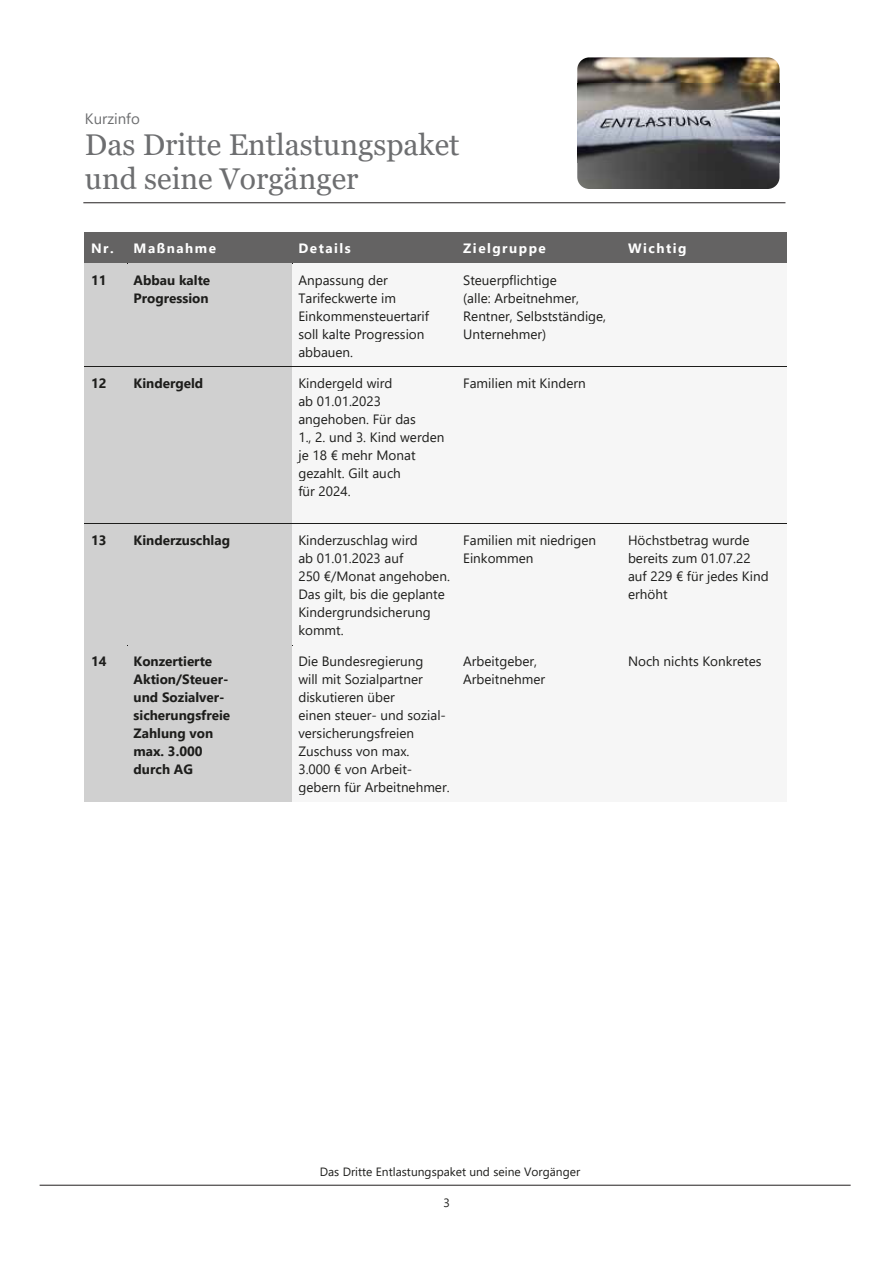
<style>
.page{position:relative;width:893px;height:1263px;background:#fff}
.page>*{position:absolute;margin:0;border:0;box-sizing:border-box;transform-origin:0 0}
.t1{font:30px/34px "Georgia";color:#6d6e70}
.t2{font:15px "Segoe UI";color:#6d6e70}
.t3{font:13.5px/18px "Segoe UI";color:#1d1d1b}
.t4{font:700 13.5px/18px "Segoe UI";color:#1d1d1b}
.t5{font:700 13.5px "Segoe UI";letter-spacing:.115em;color:#fff}
.t6{font:12px "Segoe UI";color:#1d1d1b}
</style>
<div class="page">
<hr style="left:83px;top:202px;width:702px;height:1px;background:#231f20">
<hr style="left:40px;top:1185px;width:810px;height:1px;background:#231f20">
<img style="left:577px;top:57px;width:202px;height:132px">
<div style="left:85px;top:232px;width:42px;height:31px;background:#646363"></div>
<div style="left:127px;top:232px;width:165px;height:31px;background:#646363"></div>
<div style="left:292px;top:232px;width:165px;height:31px;background:#646363"></div>
<div style="left:457px;top:232px;width:165px;height:31px;background:#646363"></div>
<div style="left:622px;top:232px;width:164px;height:31px;background:#646363"></div>
<div style="left:85px;top:264px;width:42px;height:102px;background:#d0d0d0"></div>
<div style="left:127px;top:264px;width:165px;height:102px;background:#d0d0d0"></div>
<div style="left:292px;top:264px;width:165px;height:102px;background:#f6f6f6"></div>
<div style="left:457px;top:264px;width:165px;height:102px;background:#f6f6f6"></div>
<div style="left:622px;top:264px;width:164px;height:102px;background:#f6f6f6"></div>
<hr style="left:85px;top:263px;width:42px;height:1px;background:#1d1d1b">
<hr style="left:127px;top:263px;width:165px;height:1px;background:#1d1d1b">
<hr style="left:292px;top:263px;width:165px;height:1px;background:#1d1d1b">
<hr style="left:457px;top:263px;width:165px;height:1px;background:#1d1d1b">
<hr style="left:622px;top:263px;width:164px;height:1px;background:#1d1d1b">
<div style="left:85px;top:367px;width:42px;height:157px;background:#d0d0d0"></div>
<div style="left:127px;top:367px;width:165px;height:157px;background:#d0d0d0"></div>
<div style="left:292px;top:367px;width:165px;height:157px;background:#f6f6f6"></div>
<div style="left:457px;top:367px;width:165px;height:157px;background:#f6f6f6"></div>
<div style="left:622px;top:367px;width:164px;height:157px;background:#f6f6f6"></div>
<hr style="left:85px;top:366px;width:42px;height:1px;background:#1d1d1b">
<hr style="left:127px;top:366px;width:165px;height:1px;background:#1d1d1b">
<hr style="left:292px;top:366px;width:165px;height:1px;background:#1d1d1b">
<hr style="left:457px;top:366px;width:165px;height:1px;background:#1d1d1b">
<hr style="left:622px;top:366px;width:164px;height:1px;background:#1d1d1b">
<div style="left:85px;top:524px;width:42px;height:121px;background:#d0d0d0"></div>
<div style="left:127px;top:524px;width:165px;height:121px;background:#d0d0d0"></div>
<div style="left:292px;top:524px;width:165px;height:121px;background:#f6f6f6"></div>
<div style="left:457px;top:524px;width:165px;height:121px;background:#f6f6f6"></div>
<div style="left:622px;top:524px;width:164px;height:121px;background:#f6f6f6"></div>
<hr style="left:127px;top:524px;width:165px;height:1px;background:#1d1d1b">
<div style="left:128px;top:524px;width:164px;height:7px;background:#d0d0d0"></div>
<hr style="left:292px;top:524px;width:165px;height:1px;background:#1d1d1b">
<div style="left:293px;top:524px;width:164px;height:7px;background:#f6f6f6"></div>
<div style="left:85px;top:645px;width:42px;height:157px;background:#d0d0d0"></div>
<div style="left:127px;top:645px;width:165px;height:157px;background:#d0d0d0"></div>
<div style="left:292px;top:645px;width:165px;height:157px;background:#f6f6f6"></div>
<div style="left:457px;top:645px;width:165px;height:157px;background:#f6f6f6"></div>
<div style="left:622px;top:645px;width:164px;height:157px;background:#f6f6f6"></div>
<hr style="left:127px;top:645px;width:165px;height:1px;background:#1d1d1b">
<div style="left:128px;top:645px;width:164px;height:7px;background:#d0d0d0"></div>
<hr style="left:292px;top:645px;width:165px;height:1px;background:#1d1d1b">
<div style="left:293px;top:645px;width:164px;height:7px;background:#f6f6f6"></div>
<p class="t2" style="left:85px;top:104px;width:56px">Kurzinfo</p>
<h1 class="t1" style="left:85px;top:129px;width:376px">Das Dritte Entlastungspaket und seine Vorgänger</h1>
<p class="t5" style="left:91px;top:236px;width:127px">Nr. Maßnahme</p>
<p class="t5" style="left:298px;top:236px;width:54px">Details</p>
<p class="t5" style="left:463px;top:236px;width:84px">Zielgruppe</p>
<p class="t5" style="left:628px;top:236px;width:60px">Wichtig</p>
<p class="t4" style="left:91px;top:270px;width:17px">11</p>
<p class="t4" style="left:134px;top:270px;width:78px">Abbau kalte<br>Progression</p>
<p class="t3" style="left:298px;top:270px;width:132px">Anpassung der<br>Tarifeckwerte im<br>Einkommensteuertarif soll kalte Progression abbauen.</p>
<p class="t3" style="left:463px;top:270px;width:144px">Steuerpflichtige<br>(alle: Arbeitnehmer,<br>Rentner, Selbstständige,<br>Unternehmer)</p>
<p class="t4" style="left:91px;top:373px;width:17px">12</p>
<p class="t4" style="left:134px;top:373px;width:71px">Kindergeld</p>
<p class="t3" style="left:298px;top:373px;width:148px">Kindergeld wird<br>ab 01.01.2023 angehoben. Für das<br>1., 2. und 3. Kind werden je 18 € mehr Monat gezahlt. Gilt auch<br>für 2024.</p>
<p class="t3" style="left:463px;top:373px;width:124px">Familien mit Kindern</p>
<p class="t4" style="left:91px;top:530px;width:17px">13</p>
<p class="t4" style="left:134px;top:530px;width:98px">Kinderzuschlag</p>
<p class="t3" style="left:298px;top:530px;width:153px">Kinderzuschlag wird<br>ab 01.01.2023 auf<br>250 €/Monat angehoben.<br>Das gilt, bis die geplante<br>Kindergrundsicherung kommt.</p>
<p class="t3" style="left:463px;top:530px;width:134px">Familien mit niedrigen<br>Einkommen</p>
<p class="t3" style="left:628px;top:530px;width:142px">Höchstbetrag wurde bereits zum 01.07.22 auf 229 € für jedes Kind erhöht</p>
<p class="t4" style="left:91px;top:652px;width:17px">14</p>
<p class="t4" style="left:134px;top:652px;width:98px">Konzertierte<br>Aktion/Steuer&shy;und Sozialver&shy;sicherungsfreie<br>Zahlung von max. 3.000 durch AG</p>
<p class="t3" style="left:298px;top:651px;width:153px">Die Bundesregierung<br>will mit Sozialpartner diskutieren über<br>einen steuer- und sozial&shy;versicherungsfreien<br>Zuschuss von max.<br>3.000 € von Arbeit&shy;gebern für Arbeitnehmer.</p>
<p class="t3" style="left:463px;top:652px;width:83px">Arbeitgeber,<br>Arbeitnehmer</p>
<p class="t3" style="left:628px;top:651px;width:135px">Noch nichts Konkretes</p>
<p class="t6" style="left:320px;top:1161px;width:262px">Das Dritte Entlastungspaket und seine Vorgänger</p>
<p class="t6" style="left:443px;top:1191px;width:8px">3</p>
</div>
